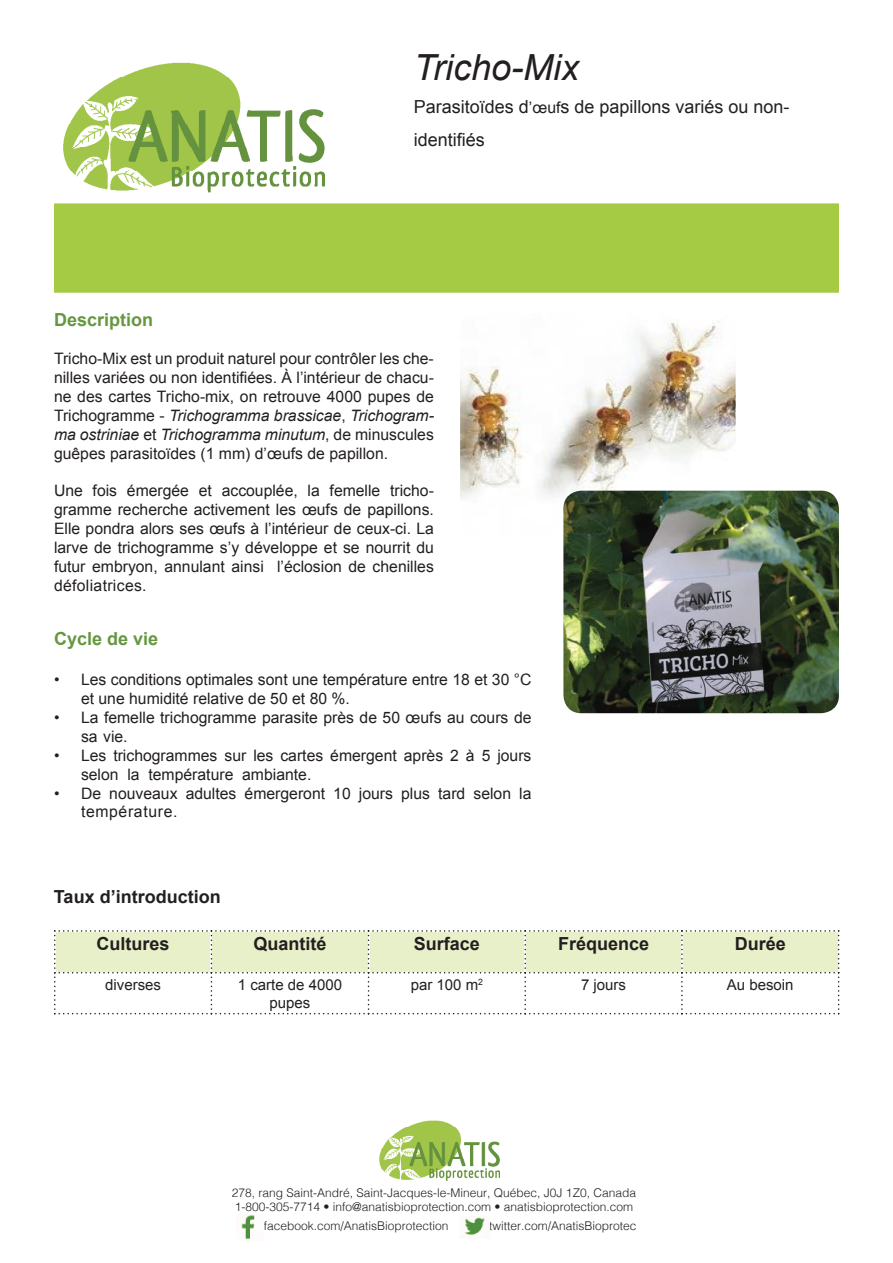
<style>
.page{position:relative;width:893px;height:1263px;background:#fff}
.page>*{position:absolute;margin:0;border:0;box-sizing:border-box;transform-origin:0 0}
.t1{font:italic 36px "Arial";color:#231f20}
.t2{font:700 18px "Arial";color:#231f20}
.t3{font:18px "Arial";color:#231f20}
.t4{font:700 18px "Arial";color:#659740}
.t5{font:15.75px/18.9px "Arial";color:#231f20}
.t6{font:italic 15.75px "Arial";color:#231f20}
.t7{font:15.75px "Arial";letter-spacing:.04em;color:#231f20}
.t8{font:15px "Arial";color:#231f20}
.t9{font:300 12px/14.4px "Helvetica";color:#231f20}
.t10{font:8.7px "Arial";color:#231f20}
.s1{font-size:18px}
.s2{font-style:normal}
</style>
<div class="page">
<img style="left:460px;top:321px;width:276px;height:177px">
<img style="left:563px;top:491px;width:276px;height:222px">
<img style="left:63px;top:62px;width:261px;height:131px">
<div style="left:54px;top:203px;width:785px;height:90px;background:#a5cb44"></div>
<svg style="left:54px;top:930px;width:785px;height:84px"></svg>
<img style="left:379px;top:1120px;width:120px;height:60px">
<img style="left:241px;top:1215px;width:14px;height:25px">
<img style="left:464px;top:1217px;width:21px;height:18px">
<h1 class="t1" style="left:414px;top:44px;width:167px">Tricho-Mix</h1>
<p class="t3" style="left:414px;top:95px;width:102px">Parasitoïdes</p>
<p class="t3" style="left:574px;top:95px;width:217px">de papillons variés ou non-</p>
<p class="t5" style="left:519px;top:98px;width:52px">’<span class="s1">d</span> œuf<span class="s1">s</span></p>
<p class="t4" style="left:54px;top:308px;width:101px">Description</p>
<p class="t3" style="left:414px;top:128px;width:73px">identifiés</p>
<p class="t5" style="left:54px;top:349px;width:381px">Tricho-Mix est un produit naturel pour contrôler les che-</p>
<p class="t5" style="left:54px;top:368px;width:381px">nilles variées ou non identifiées À. ’l intérieur de chacu-</p>
<p class="t5" style="left:54px;top:387px;width:381px">ne des cartes Tricho-mix, on retrouve 4000 pupes de</p>
<p class="t6" style="left:54px;top:405px;width:381px"><span class="s2">Trichogramme -</span> Trichogramma brassicae<span class="s2">,</span> Trichogram-</p>
<p class="t5" style="left:54px;top:444px;width:336px">guêpes parasitoïdes (1 mm) ’d œufs de papillon.</p>
<p class="t6" style="left:54px;top:424px;width:381px">ma ostriniae <span class="s2">et</span> Trichogramma minutum<span class="s2">, de minuscules</span></p>
<p class="t5" style="left:93px;top:481px;width:26px">fois</p>
<p class="t5" style="left:330px;top:481px;width:52px">femelle</p>
<p class="t5" style="left:127px;top:481px;width:64px">émergée</p>
<p class="t5" style="left:222px;top:481px;width:78px">accouplée,</p>
<p class="t5" style="left:54px;top:481px;width:30px">Une</p>
<p class="t5" style="left:54px;top:519px;width:381px;text-align:right">Elle pondra alors ses œufs ’là intérieur de ceux-ci. La larve de trichogramme y’s développe et se nourrit du ’l éclosion de chenilles</p>
<p class="t5" style="left:308px;top:481px;width:14px">la</p>
<p class="t5" style="left:390px;top:481px;width:45px">tricho-</p>
<p class="t5" style="left:199px;top:481px;width:15px">et</p>
<p class="t5" style="left:54px;top:500px;width:381px">gramme recherche activement les œufs de papillons.</p>
<p class="t5" style="left:54px;top:557px;width:211px">futur embryon, annulant ainsi défoliatrices.</p>
<p class="t4" style="left:54px;top:626px;width:106px">Cycle de vie</p>
<p class="t5" style="left:81px;top:670px;width:452px">Les conditions optimales sont une température entre 18 et 30 C°</p>
<p class="t5" style="left:54px;top:670px;width:7px">•</p>
<p class="t5" style="left:54px;top:708px;width:7px">•</p>
<p class="t5" style="left:54px;top:746px;width:7px">•</p>
<p class="t5" style="left:54px;top:784px;width:7px">•</p>
<p class="t5" style="left:81px;top:689px;width:452px">et une humidité relative de 50 et 80 %.<br>La femelle trichogramme parasite près de 50 œufs au cours de</p>
<p class="t5" style="left:81px;top:727px;width:452px">sa vie.<br>Les trichogrammes sur les cartes émergent après 5à2 jours</p>
<p class="t5" style="left:81px;top:765px;width:39px">selon</p>
<p class="t5" style="left:127px;top:765px;width:14px">la</p>
<p class="t5" style="left:149px;top:765px;width:86px">température</p>
<p class="t5" style="left:242px;top:765px;width:71px">ambiante.</p>
<p class="t5" style="left:81px;top:784px;width:22px">De</p>
<p class="t5" style="left:109px;top:784px;width:70px">nouveaux</p>
<p class="t7" style="left:81px;top:801px;width:98px">température.</p>
<p class="t5" style="left:186px;top:784px;width:52px">adultes</p>
<p class="t5" style="left:245px;top:784px;width:82px">émergeront</p>
<p class="t5" style="left:333px;top:784px;width:19px">10</p>
<p class="t5" style="left:359px;top:784px;width:36px">jours</p>
<p class="t5" style="left:401px;top:784px;width:30px">plus</p>
<p class="t5" style="left:438px;top:784px;width:29px">tard</p>
<p class="t5" style="left:473px;top:784px;width:39px">selon</p>
<p class="t5" style="left:519px;top:784px;width:14px">la</p>
<p class="t2" style="left:54px;top:884px;width:168px">Taux d’introduction</p>
<p class="t2" style="left:97px;top:932px;width:75px">Cultures</p>
<p class="t8" style="left:105px;top:974px;width:57px">diverses</p>
<p class="t2" style="left:253px;top:932px;width:75px">Quantité</p>
<p class="t8" style="left:238px;top:974px;width:106px">1 carte de 4000</p>
<p class="t8" style="left:270px;top:992px;width:42px">pupes</p>
<p class="t2" style="left:414px;top:932px;width:68px">Surface</p>
<p class="t10" style="left:478px;top:976px;width:6px">2</p>
<p class="t8" style="left:411px;top:974px;width:69px">par 100 m</p>
<p class="t2" style="left:558px;top:932px;width:93px">Fréquence</p>
<p class="t8" style="left:581px;top:974px;width:47px">7 jours</p>
<p class="t9" style="left:232px;top:1184px;width:406px">278, rang Saint-André, Saint-Jacques l e- -Mineur, Québec Z1J0J, 0, Canada<br>1-800-305-7714 • info@anatisbioprotection.com • anatisbioprotection.com</p>
<p class="t9" style="left:489px;top:1218px;width:149px">twitter.com/AnatisBioprotec</p>
<p class="t9" style="left:264px;top:1218px;width:186px">facebook.com/AnatisBioprotection</p>
<p class="t2" style="left:735px;top:932px;width:53px">Durée</p>
<p class="t8" style="left:727px;top:974px;width:68px">Au besoin</p>
</div>
